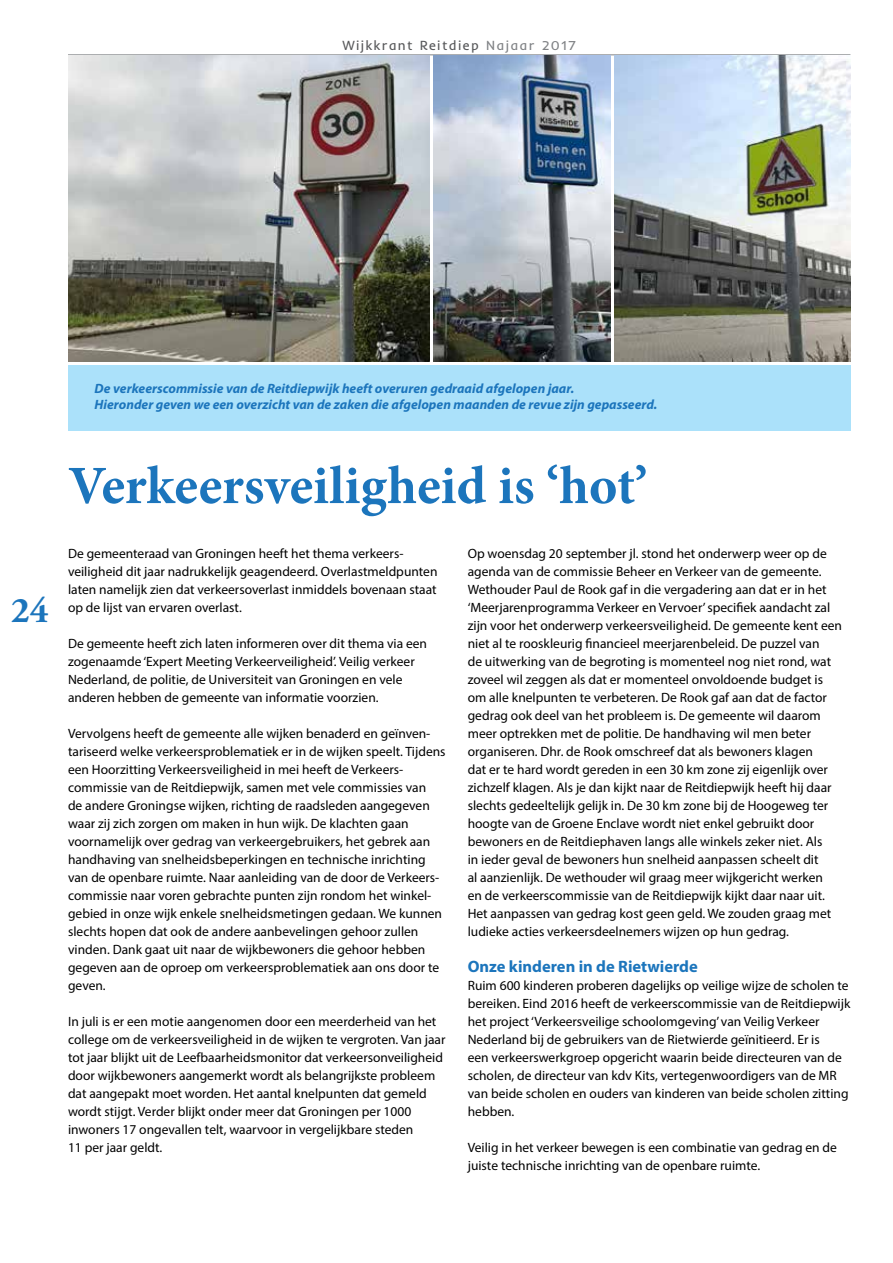
<style>
.page{position:relative;width:893px;height:1263px;background:#fff}
.page>*{position:absolute;margin:0;border:0;box-sizing:border-box;transform-origin:0 0}
.t1{font:700 54px "Minion Pro";color:#1c75bc}
.t2{font:700 36px "Adobe Garamond Pro";color:#1c75bc}
.t3{font:700 16.5px "Myriad Pro";color:#1c75bc}
.t4{font:13.5px/18px "Myriad Pro";color:#000}
.t5{font:italic 700 13.5px/16.2px "Myriad Pro";color:#1c75bc}
.t6{font:13.5px "Inder";letter-spacing:.1em;color:#58595b}
.s1{color:#808285}
</style>
<div class="page">
<hr style="left:68px;top:54px;width:782px;height:1px;background:#808285">
<div style="left:68px;top:366px;width:782px;height:65px;background:#abe1fa"></div>
<img style="left:614px;top:55px;width:236px;height:306px">
<img style="left:68px;top:55px;width:361px;height:306px">
<img style="left:434px;top:55px;width:176px;height:306px">
<p class="t6" style="left:342px;top:36px;width:235px">Wijkkrant Reitdiep <span class="s1">Najaar 2017</span></p>
<p class="t5" style="left:95px;top:380px;width:564px">De verkeerscommissie van de Reitdiepwijk heeft overuren gedraaid afgelopen jaar.<br>Hieronder geven we een overzicht van de zaken die afgelopen maanden de revue zijn gepasseerd.</p>
<h2 class="t2" style="left:11px;top:590px;width:39px">24</h2>
<h1 class="t1" style="left:68px;top:448px;width:581px">Verkeersveiligheid is ‘hot’</h1>
<p class="t4" style="left:68px;top:544px;width:371px">De gemeenteraad van Groningen heeft het thema verkeers&shy;veiligheid dit jaar nadrukkelijk geagendeerd. Overlastmeldpunten laten namelijk zien dat verkeersoverlast inmiddels bovenaan staat op de lijst van ervaren overlast.</p>
<p class="t4" style="left:68px;top:634px;width:361px">De gemeente heeft zich laten informeren over dit thema via een zogenaamde ‘Expert Meeting Verkeerveiligheid’. Veilig verkeer Nederland, de politie, de Universiteit van Groningen en vele anderen hebben de gemeente van informatie voorzien.</p>
<p class="t4" style="left:68px;top:724px;width:379px">Vervolgens heeft de gemeente alle wijken benaderd en geïnven&shy;tariseerd welke verkeersproblematiek er in de wijken speelt. Tijdens een Hoorzitting Verkeersveiligheid in mei heeft de Verkeers&shy;commissie van de Reitdiepwijk, samen met vele commissies van<br>de andere Groningse wijken, richting de raadsleden aangegeven waar zij zich zorgen om maken in hun wijk. De klachten gaan voornamelijk over gedrag van verkeergebruikers, het gebrek aan handhaving van snelheidsbeperkingen en technische inrichting van de openbare ruimte. Naar aanleiding van de door de Verkeers&shy;commissie naar voren gebrachte punten zijn rondom het winkel&shy;gebied in onze wijk enkele snelheidsmetingen gedaan. We kunnen slechts hopen dat ook de andere aanbevelingen gehoor zullen vinden. Dank gaat uit naar de wijkbewoners die gehoor hebben gegeven aan de oproep om verkeersproblematiek aan ons door te geven.</p>
<p class="t4" style="left:68px;top:1012px;width:379px">In juli is er een motie aangenomen door een meerderheid van het college om de verkeersveiligheid in de wijken te vergroten. Van jaar tot jaar blijkt uit de Leefbaarheidsmonitor dat verkeersonveiligheid door wijkbewoners aangemerkt wordt als belangrijkste probleem dat aangepakt moet worden. Het aantal knelpunten dat gemeld wordt stijgt. Verder blijkt onder meer dat Groningen per 1000 inwoners 17 ongevallen telt, waarvoor in vergelijkbare steden<br>11 per jaar geldt.</p>
<p class="t4" style="left:468px;top:544px;width:376px">Op woensdag 20 september jl. stond het onderwerp weer op de agenda van de commissie Beheer en Verkeer van de gemeente.<br>Wethouder Paul de Rook gaf in die vergadering aan dat er in het ‘Meerjarenprogramma Verkeer en Vervoer’ specifiek aandacht zal zijn voor het onderwerp verkeersveiligheid. De gemeente kent een niet al te rooskleurig financieel meerjarenbeleid. De puzzel van<br>de uitwerking van de begroting is momenteel nog niet rond, wat zoveel wil zeggen als dat er momenteel onvoldoende budget is om alle knelpunten te verbeteren. De Rook gaf aan dat de factor gedrag ook deel van het probleem is. De gemeente wil daarom meer optrekken met de politie. De handhaving wil men beter organiseren. Dhr. de Rook omschreef dat als bewoners klagen<br>dat er te hard wordt gereden in een 30 km zone zij eigenlijk over zichzelf klagen. Als je dan kijkt naar de Reitdiepwijk heeft hij daar slechts gedeeltelijk gelijk in. De 30 km zone bij de Hoogeweg ter hoogte van de Groene Enclave wordt niet enkel gebruikt door bewoners en de Reitdiephaven langs alle winkels zeker niet. Als<br>in ieder geval de bewoners hun snelheid aanpassen scheelt dit<br>al aanzienlijk. De wethouder wil graag meer wijkgericht werken<br>en de verkeerscommissie van de Reitdiepwijk kijkt daar naar uit.<br>Het aanpassen van gedrag kost geen geld. We zouden graag met ludieke acties verkeersdeelnemers wijzen op hun gedrag.</p>
<p class="t3" style="left:468px;top:956px;width:232px">Onze kinderen in de Rietwierde</p>
<p class="t4" style="left:468px;top:976px;width:384px">Ruim 600 kinderen proberen dagelijks op veilige wijze de scholen te bereiken. Eind 2016 heeft de verkeerscommissie van de Reitdiepwijk het project ‘Verkeersveilige schoolomgeving’ van Veilig Verkeer Nederland bij de gebruikers van de Rietwierde geïnitieerd. Er is<br>een verkeerswerkgroep opgericht waarin beide directeuren van de scholen, de directeur van kdv Kits, vertegenwoordigers van de MR van beide scholen en ouders van kinderen van beide scholen zitting hebben.</p>
<p class="t4" style="left:468px;top:1138px;width:371px">Veilig in het verkeer bewegen is een combinatie van gedrag en de juiste technische inrichting van de openbare ruimte.</p>
</div>
